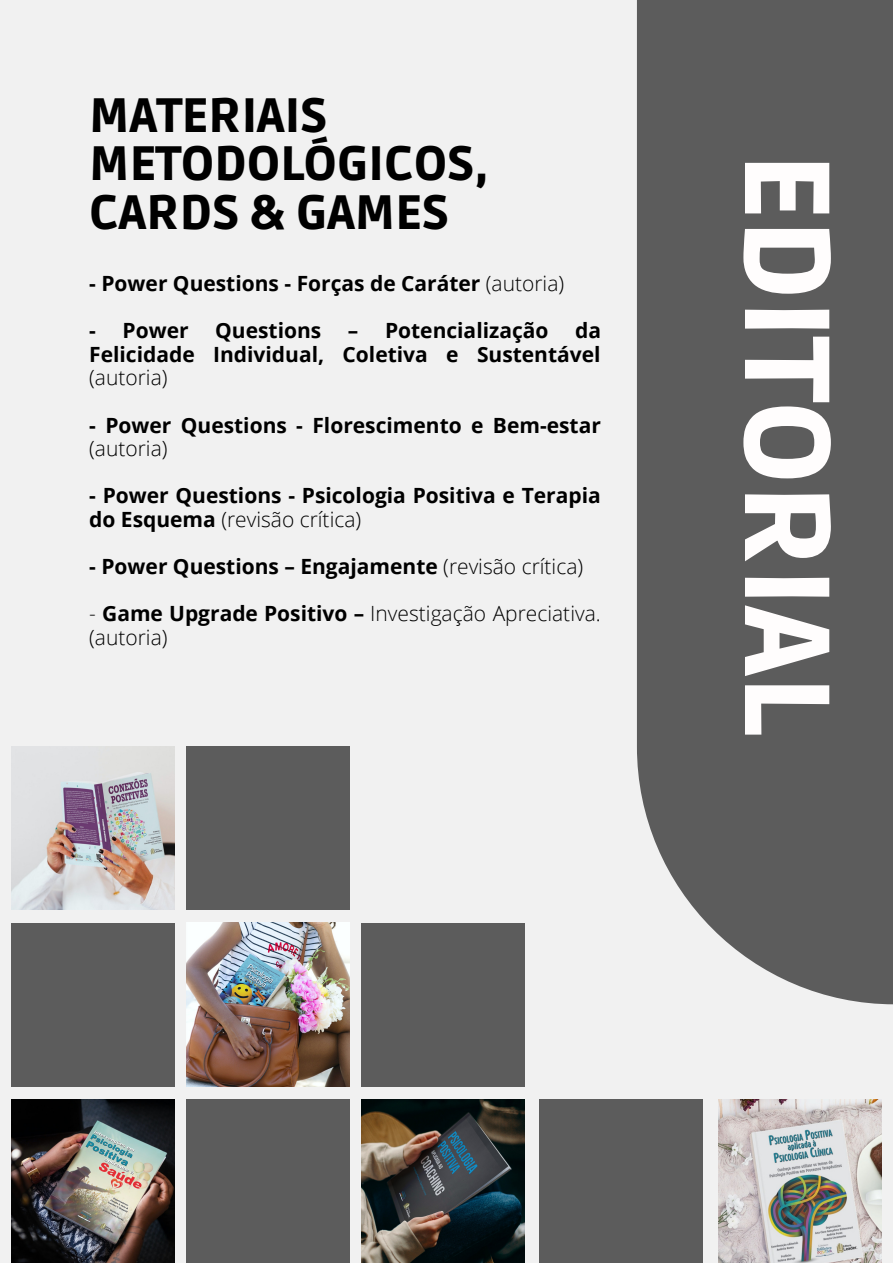
<style>
.page{position:relative;width:893px;height:1264px;background:#fff}
.page>*{position:absolute;margin:0;border:0;box-sizing:border-box;transform-origin:0 0}
.t1{font:900 119.85px "Ruda";color:#fffdfd}
.t2{font:900 48px/48.3px "Ruda";color:#000}
.t3{font:700 21px/23.5px "Open Sans";color:#000;text-align:right}
.t4{font:300 21px/23.5px "Open Sans";color:#000}
.s1{font-weight:300}
.s2{font-weight:700}
</style>
<div class="page">
<div style="left:0;top:0;width:892px;height:1262px;background:#f1f1f1"></div>
<div style="left:637px;top:0;width:255px;height:1004px;background:#5c5c5c"></div>
<img style="left:11px;top:1099px;width:163px;height:163px">
<div style="left:186px;top:1099px;width:163px;height:163px;background:#5c5c5c"></div>
<img style="left:361px;top:1099px;width:163px;height:163px">
<div style="left:539px;top:1099px;width:163px;height:163px;background:#5c5c5c"></div>
<img style="left:718px;top:1099px;width:163px;height:163px">
<div style="left:11px;top:923px;width:163px;height:163px;background:#5c5c5c"></div>
<img style="left:186px;top:923px;width:163px;height:163px">
<div style="left:361px;top:923px;width:163px;height:163px;background:#5c5c5c"></div>
<img style="left:11px;top:746px;width:163px;height:163px">
<div style="left:186px;top:746px;width:163px;height:163px;background:#5c5c5c"></div>
<h2 class="t2" style="left:89px;top:93px;width:401px">MATERIAIS<br>METODOLÓGICOS,<br>CARDS &amp; GAMES</h2>
<p class="t3" style="left:89px;top:271px;width:476px">- Power Questions - Forças de Caráter <span class="s1">(autoria)</span></p>
<p class="t3" style="left:89px;top:318px;width:101px">- Power</p>
<p class="t3" style="left:215px;top:318px;width:107px">Questions</p>
<p class="t3" style="left:348px;top:318px;width:202px">– Potencialização</p>
<p class="t3" style="left:89px;top:318px;width:513px">da<br>Felicidade Individual, Coletiva e Sustentável</p>
<p class="t4" style="left:89px;top:365px;width:80px">(autoria)</p>
<p class="t3" style="left:89px;top:412px;width:513px">- Power Questions - Florescimento e Bem-estar</p>
<p class="t4" style="left:89px;top:436px;width:80px">(autoria)</p>
<p class="t3" style="left:89px;top:483px;width:513px;text-align:left">- Power Questions - Psicologia Positiva e Terapia do Esquema <span class="s1">(revisão crítica)</span></p>
<p class="t3" style="left:89px;top:554px;width:495px">- Power Questions – Engajamente <span class="s1">(revisão crítica)</span></p>
<p class="t4" style="left:89px;top:601px;width:513px">- <span class="s2">Game Upgrade Positivo –</span> Investigação Apreciativa. (autoria)</p>
<h1 class="t1" style="left:855px;top:153px;width:583px;rotate:90deg">EDITORIAL</h1>
</div>
